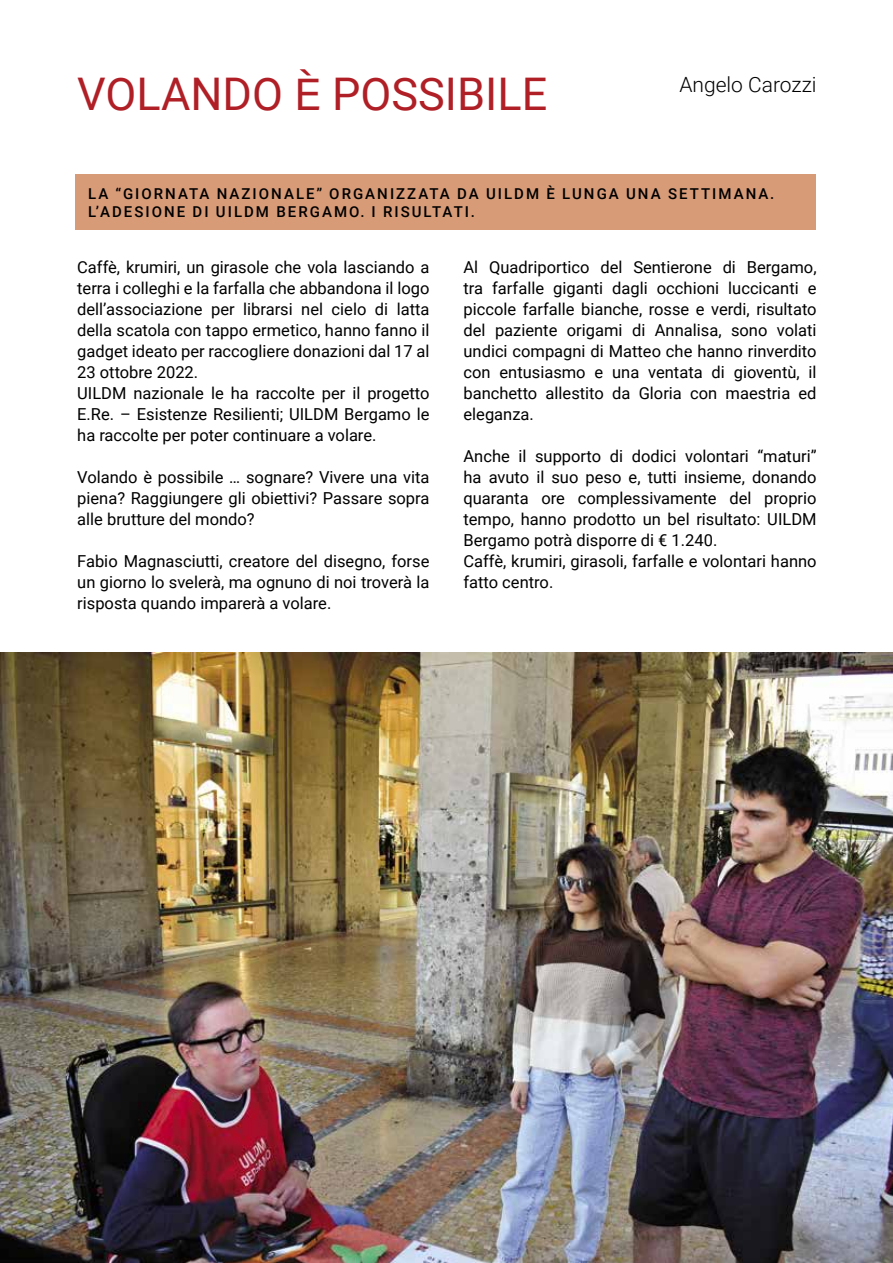
<style>
.page{position:relative;width:893px;height:1263px;background:#fff}
.page>*{position:absolute;margin:0;border:0;box-sizing:border-box;transform-origin:0 0}
.t1{font:45px "Roboto";color:#b01f26}
.t2{font:300 21px "Roboto";color:#000}
.t3{font:16.5px/21px "Roboto";color:#000;text-align:justify}
.t4{font:500 15px/18px "Roboto";letter-spacing:.135em;color:#000}
.s1{font-family:"Acumin Variable Concept"}
</style>
<div class="page">
<div style="left:75px;top:174px;width:741px;height:56px;background:#d79b78"></div>
<img style="left:0;top:652px;width:893px;height:611px">
<h1 class="t1" style="left:77px;top:63px;width:471px">VOLANDO <span class="s1">È</span> POSSIBILE</h1>
<p class="t2" style="left:679px;top:70px;width:139px">Angelo Carozzi</p>
<p class="t4" style="left:88px;top:184px;width:688px">LA “GIORNATA NAZIONALE” ORGANIZZATA DA UILDM È LUNGA UNA SETTIMANA.<br>L’ADESIONE DI UILDM BERGAMO. I RISULTATI.</p>
<p class="t3" style="left:77px;top:256px;width:354px;text-align:left">Caffè, krumiri, un girasole che vola lasciando a terra i colleghi e la farfalla che abbandona il logo dell’associazione per librarsi nel cielo di latta della scatola con tappo ermetico, hanno fanno il gadget ideato per raccogliere donazioni dal 17 al 23 ottobre 2022.<br>UILDM nazionale le ha raccolte per il progetto E.Re. – Esistenze Resilienti; UILDM Bergamo le ha raccolte per poter continuare a volare.</p>
<p class="t3" style="left:77px;top:466px;width:354px">Volando è possibile … sognare? Vivere una vita piena? Raggiungere gli obiettivi? Passare sopra alle brutture del mondo?</p>
<p class="t3" style="left:77px;top:550px;width:354px">Fabio Magnasciutti, creatore del disegno, forse un giorno lo svelerà, ma ognuno di noi troverà la risposta quando imparerà a volare.</p>
<p class="t3" style="left:463px;top:256px;width:355px">Al Quadriportico del Sentierone di Bergamo, tra farfalle giganti dagli occhioni luccicanti e piccole farfalle bianche, rosse e verdi, risultato del paziente origami di Annalisa, sono volati undici compagni di Matteo che hanno rinverdito con entusiasmo e una ventata di gioventù, il banchetto allestito da Gloria con maestria ed eleganza.</p>
<p class="t3" style="left:463px;top:445px;width:355px;text-align:left">Anche il supporto di dodici volontari “maturi” ha avuto il suo peso e, tutti insieme, donando quaranta ore complessivamente del proprio tempo, hanno prodotto un bel risultato: UILDM Bergamo potrà disporre di € 1.240.<br>Caffè, krumiri, girasoli, farfalle e volontari hanno fatto centro.</p>
</div>
